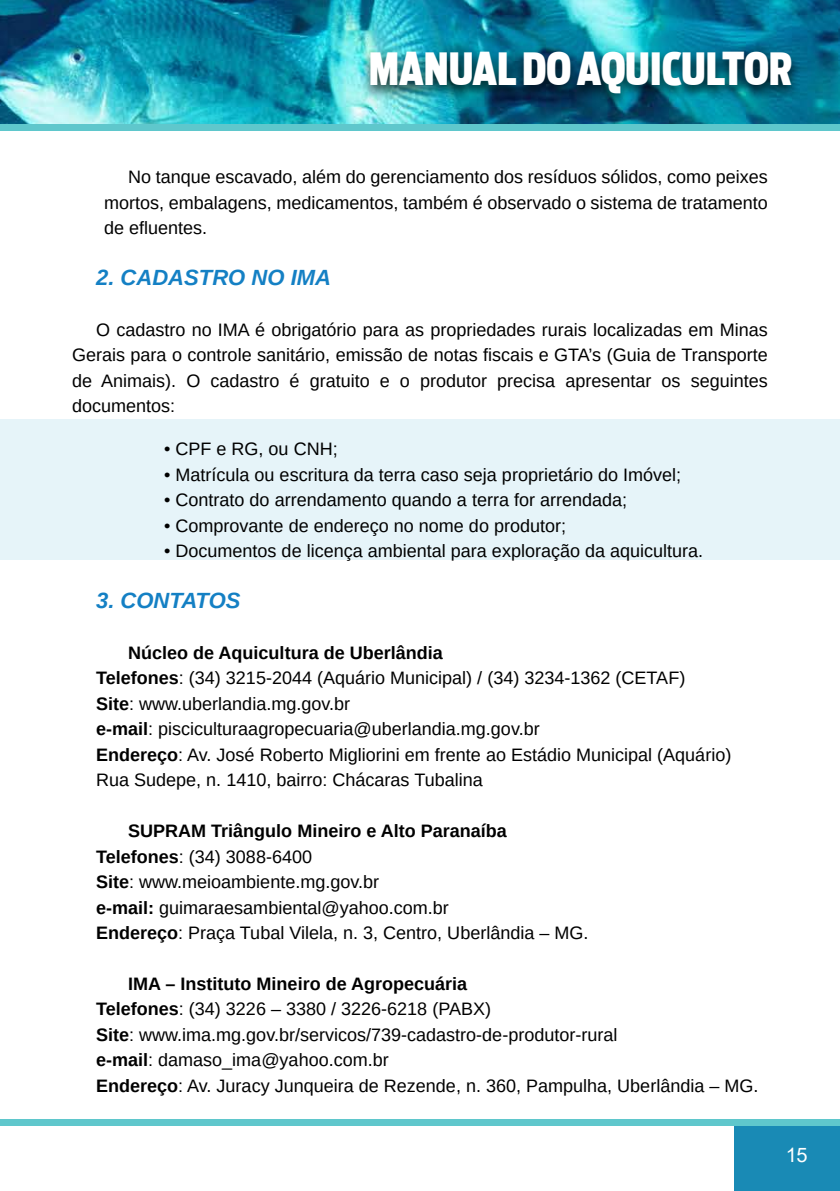
<style>
.page{position:relative;width:840px;height:1191px;background:#fff}
.page>*{position:absolute;margin:0;border:0;box-sizing:border-box;transform-origin:0 0}
.t1{font:900 44.4px "Antenna Extra Cond";color:#fff}
.t2{font:italic 700 22px "Arimo";color:#1480c4}
.t3{font:20px "Arial";color:#fff}
.t4{font:18px/25.4px "Arimo";color:#000}
.s1{font-weight:700}
</style>
<div class="page">
<img style="left:0;top:0;width:839px;height:124px">
<div style="left:360px;top:47px;width:441px;height:63px;background:#000;opacity:.75"></div>
<div style="left:734px;top:1119px;width:105px;height:72px;background:#198ab5"></div>
<div style="left:0;top:1119px;width:839px;height:6px;background:#5fc7cc"></div>
<div style="left:0;top:124px;width:839px;height:7px;background:#5fc7cc"></div>
<div style="left:0;top:420px;width:839px;height:140px;background:#e6f4f9"></div>
<h1 class="t1" style="left:368px;top:43px;width:425px">MANUAL DO AQUICULTOR</h1>
<p class="t4" style="left:104px;top:164px;width:665px;text-align:justify;text-indent:24px">No tanque escavado, além do gerenciamento dos resíduos sólidos, como peixes mortos, embalagens, medicamentos, também é observado o sistema de tratamento de efluentes.</p>
<p class="t2" style="left:96px;top:262px;width:236px">2. CADASTRO NO IMA</p>
<p class="t4" style="left:72px;top:317px;width:697px;text-align:justify;text-indent:24px">O cadastro no IMA é obrigatório para as propriedades rurais localizadas em Minas Gerais para o controle sanitário, emissão de notas fiscais e GTA’s (Guia de Transporte de Animais). O cadastro é gratuito e o produtor precisa apresentar os seguintes documentos:</p>
<p class="t4" style="left:164px;top:436px;width:175px">• CPF e RG, ou CNH;</p>
<p class="t4" style="left:164px;top:462px;width:518px">• Matrícula ou escritura da terra caso seja proprietário do Imóvel;</p>
<p class="t4" style="left:164px;top:487px;width:464px">• Contrato do arrendamento quando a terra for arrendada;</p>
<p class="t4" style="left:164px;top:513px;width:403px">• Comprovante de endereço no nome do produtor;</p>
<p class="t4" style="left:164px;top:538px;width:540px">• Documentos de licença ambiental para exploração da aquicultura.</p>
<p class="t2" style="left:96px;top:585px;width:146px">3. CONTATOS</p>
<p class="t4" style="left:96px;top:640px;width:636px;text-indent:32px"><span class="s1">Núcleo de Aquicultura de Uberlândia<br>Telefones</span>: (34) 3215-2044 (Aquário Municipal) / (34) 3234-1362 (CETAF)<br><span class="s1">Site</span>: www.uberlandia.mg.gov.br<br><span class="s1">e-mail</span>: pisciculturaagropecuaria@uberlandia.mg.gov.br<br><span class="s1">Endereço</span>: Av. José Roberto Migliorini em frente ao Estádio Municipal (Aquário)<br>Rua Sudepe, n. 1410, bairro: Chácaras Tubalina</p>
<p class="t4" style="left:96px;top:818px;width:493px;text-indent:32px"><span class="s1">SUPRAM Triângulo Mineiro e Alto Paranaíba Telefones</span>: (34) 3088-6400<br><span class="s1">Site</span>: www.meioambiente.mg.gov.br<br><span class="s1">e-mail:</span> guimaraesambiental@yahoo.com.br<br><span class="s1">Endereço</span>: Praça Tubal Vilela, n. 3, Centro, Uberlândia – MG.</p>
<p class="t4" style="left:96px;top:971px;width:663px;text-indent:32px"><span class="s1">IMA – Instituto Mineiro de Agropecuária<br>Telefones</span>: (34) 3226 – 3380 / 3226-6218 (PABX)<br><span class="s1">Site</span>: www.ima.mg.gov.br/servicos/739-cadastro-de-produtor-rural<br><span class="s1">e-mail</span>: damaso_ima@yahoo.com.br<br><span class="s1">Endereço</span>: Av. Juracy Junqueira de Rezende, n. 360, Pampulha, Uberlândia – MG.</p>
<p class="t3" style="left:785px;top:1141px;width:23px">15</p>
</div>
